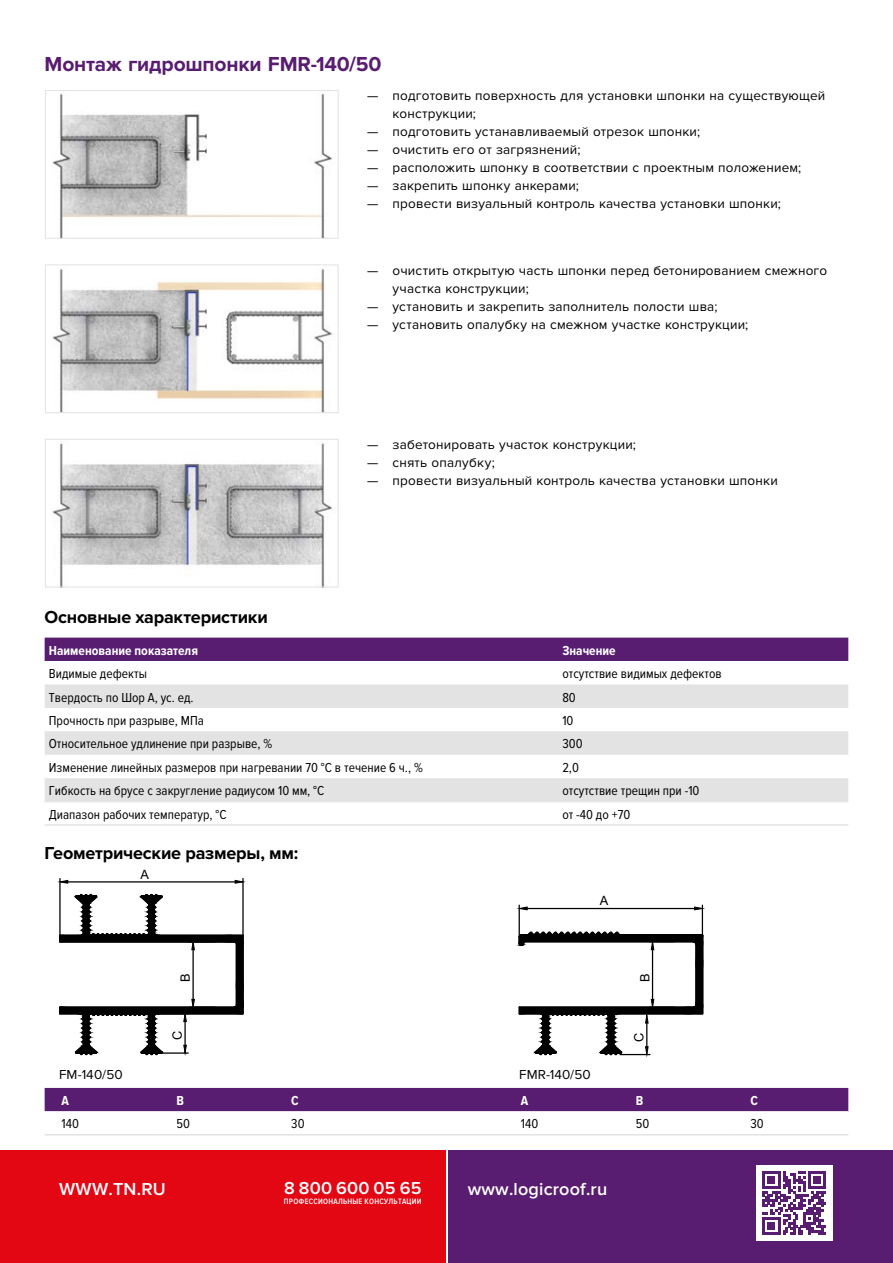
<style>
.page{position:relative;width:893px;height:1263px;background:#fff}
.page>*{position:absolute;margin:0;border:0;box-sizing:border-box;transform-origin:0 0}
.t1{font:700 21px "Proxima Nova";letter-spacing:-.01em;color:#581d70}
.t2{font:700 18px "Proxima Nova";letter-spacing:-.015em;color:#000}
.t3{font:600 18px "Proxima Nova";letter-spacing:.01em;color:#fff}
.t4{font:13.5px/18px "Proxima Nova";letter-spacing:.015em;color:#000}
.t5{font:13.5px "Proxima Nova Cond";color:#000}
.t6{font:700 13.5px "Proxima Nova Cond";color:#fff}
.t7{font:12.75px "Arial";color:#000}
.t8{font:600 8.1px "Proxima Nova Cond";letter-spacing:.03em;color:#fff}
</style>
<div class="page">
<div style="left:0;top:1151px;width:446px;height:112px;background:#e30613"></div>
<div style="left:448px;top:1151px;width:445px;height:112px;background:#581d70"></div>
<div style="left:756px;top:1165px;width:77px;height:76px;background:#fff"></div>
<svg style="left:762px;top:1171px;width:64px;height:64px"></svg>
<img style="left:52px;top:93px;width:280px;height:144px">
<div style="left:45px;top:90px;width:294px;height:149px;border:1px solid #e3e3e3"></div>
<img style="left:52px;top:269px;width:281px;height:142px">
<div style="left:45px;top:264px;width:294px;height:149px;border:1px solid #e3e3e3"></div>
<img style="left:52px;top:443px;width:281px;height:142px">
<div style="left:45px;top:439px;width:294px;height:148px;border:1px solid #e3e3e3"></div>
<div style="left:45px;top:638px;width:803px;height:23px;background:#581d70"></div>
<svg style="left:45px;top:684px;width:803px;height:117px;fill:#e3e3e3"></svg>
<hr style="left:45px;top:801px;width:513px;height:1px;background:#e3e3e3">
<hr style="left:558px;top:801px;width:290px;height:1px;background:#e3e3e3">
<hr style="left:45px;top:824px;width:513px;height:2px;background:#e3e3e3">
<hr style="left:558px;top:824px;width:290px;height:2px;background:#e3e3e3">
<hr style="left:519px;top:905px;width:1px;height:40px;background:#000">
<hr style="left:702px;top:905px;width:1px;height:57px;background:#000">
<hr style="left:527px;top:908px;width:168px;height:1px;background:#000">
<svg style="left:519px;top:906px;width:9px;height:4px"></svg>
<svg style="left:694px;top:906px;width:8px;height:4px"></svg>
<svg style="left:518px;top:931px;width:185px;height:124px"></svg>
<svg style="left:59px;top:893px;width:185px;height:162px"></svg>
<hr style="left:59px;top:878px;width:2px;height:57px;background:#000">
<hr style="left:242px;top:878px;width:2px;height:57px;background:#000">
<hr style="left:68px;top:881px;width:167px;height:1px;background:#000">
<svg style="left:59px;top:880px;width:10px;height:4px"></svg>
<svg style="left:234px;top:880px;width:10px;height:4px"></svg>
<div style="left:45px;top:1088px;width:803px;height:24px;background:#581d70"></div>
<hr style="left:45px;top:1134px;width:114px;height:1px;background:#e3e3e3">
<hr style="left:159px;top:1134px;width:115px;height:1px;background:#e3e3e3">
<hr style="left:274px;top:1134px;width:115px;height:1px;background:#e3e3e3">
<hr style="left:389px;top:1134px;width:115px;height:1px;background:#e3e3e3">
<hr style="left:504px;top:1134px;width:115px;height:1px;background:#e3e3e3">
<hr style="left:619px;top:1134px;width:114px;height:1px;background:#e3e3e3">
<hr style="left:733px;top:1134px;width:115px;height:1px;background:#e3e3e3">
<h1 class="t1" style="left:45px;top:52px;width:338px">Монтаж гидрошпонки FMR-140/50</h1>
<p class="t4" style="left:393px;top:86px;width:434px;text-indent:-26px">— подготовить поверхность для установки шпонки на существующей конструкции;</p>
<p class="t4" style="left:367px;top:122px;width:335px">— подготовить устанавливаемый отрезок шпонки;</p>
<p class="t4" style="left:367px;top:140px;width:215px">— очистить его от загрязнений;</p>
<p class="t4" style="left:367px;top:158px;width:436px">— расположить шпонку в соответствии с проектным положением;</p>
<p class="t4" style="left:367px;top:176px;width:213px">— закрепить шпонку анкерами;</p>
<p class="t4" style="left:367px;top:194px;width:415px">— провести визуальный контроль качества установки шпонки;</p>
<p class="t4" style="left:393px;top:262px;width:436px;text-indent:-26px">— очистить открытую часть шпонки перед бетонированием смежного участка конструкции;</p>
<p class="t4" style="left:367px;top:298px;width:352px">— установить и закрепить заполнитель полости шва;</p>
<p class="t4" style="left:367px;top:316px;width:383px">— установить опалубку на смежном участке конструкции;</p>
<p class="t4" style="left:367px;top:436px;width:270px">— забетонировать участок конструкции;</p>
<p class="t4" style="left:367px;top:454px;width:129px">— снять опалубку;</p>
<p class="t4" style="left:367px;top:472px;width:412px">— провести визуальный контроль качества установки шпонки</p>
<h2 class="t2" style="left:45px;top:607px;width:225px">Основные характеристики</h2>
<p class="t6" style="left:49px;top:643px;width:151px">Наименование показателя</p>
<p class="t6" style="left:562px;top:643px;width:55px">Значение</p>
<p class="t5" style="left:49px;top:666px;width:100px">Видимые дефекты</p>
<p class="t5" style="left:562px;top:666px;width:161px">отсутствие видимых дефектов</p>
<p class="t5" style="left:49px;top:689px;width:146px">Твердость по Шор А, ус. ед.</p>
<p class="t5" style="left:562px;top:689px;width:15px">80</p>
<p class="t5" style="left:49px;top:713px;width:157px">Прочность при разрыве, МПа</p>
<p class="t5" style="left:562px;top:713px;width:13px">10</p>
<p class="t5" style="left:49px;top:736px;width:225px">Относительное удлинение при разрыве, %</p>
<p class="t5" style="left:562px;top:736px;width:22px">300</p>
<p class="t5" style="left:49px;top:760px;width:375px">Изменение линейных размеров при нагревании 70 °С в течение 6 ч., %</p>
<p class="t5" style="left:562px;top:760px;width:18px">2,0</p>
<p class="t5" style="left:49px;top:783px;width:277px">Гибкость на брусе с закругление радиусом 10 мм, °С</p>
<p class="t5" style="left:562px;top:783px;width:139px">отсутствие трещин при -10</p>
<p class="t5" style="left:49px;top:807px;width:179px">Диапазон рабочих температур, °С</p>
<p class="t5" style="left:562px;top:807px;width:69px">от -40 до +70</p>
<h2 class="t2" style="left:45px;top:842px;width:255px">Геометрические размеры, мм:</h2>
<p class="t7" style="left:140px;top:865px;width:10px">А</p>
<p class="t7" style="left:176px;top:982px;width:10px;rotate:-90deg">В</p>
<p class="t7" style="left:168px;top:1040px;width:11px;rotate:-90deg">С</p>
<p class="t7" style="left:600px;top:892px;width:10px">А</p>
<p class="t7" style="left:636px;top:982px;width:10px;rotate:-90deg">В</p>
<p class="t7" style="left:630px;top:1042px;width:11px;rotate:-90deg">С</p>
<p class="t4" style="left:59px;top:1066px;width:65px">FM-140/50</p>
<p class="t4" style="left:519px;top:1066px;width:73px">FMR-140/50</p>
<p class="t6" style="left:62px;top:1093px;width:9px">А</p>
<p class="t6" style="left:176px;top:1093px;width:9px">В</p>
<p class="t6" style="left:291px;top:1093px;width:9px">С</p>
<p class="t6" style="left:521px;top:1093px;width:9px">А</p>
<p class="t6" style="left:636px;top:1093px;width:9px">В</p>
<p class="t6" style="left:750px;top:1093px;width:9px">С</p>
<p class="t5" style="left:62px;top:1116px;width:19px">140</p>
<p class="t5" style="left:176px;top:1116px;width:15px">50</p>
<p class="t5" style="left:291px;top:1116px;width:15px">30</p>
<p class="t5" style="left:521px;top:1116px;width:19px">140</p>
<p class="t5" style="left:636px;top:1116px;width:15px">50</p>
<p class="t5" style="left:750px;top:1116px;width:15px">30</p>
<h2 class="t3" style="left:284px;top:1177px;width:139px">8 800 600 05 65</h2>
<p class="t8" style="left:284px;top:1197px;width:139px">ПРОФЕССИОНАЛЬНЫЕ КОНСУЛЬТАЦИИ</p>
<h2 class="t3" style="left:59px;top:1178px;width:108px">WWW.TN.RU</h2>
<h2 class="t3" style="left:468px;top:1178px;width:141px">www.logicroof.ru</h2>
</div>
